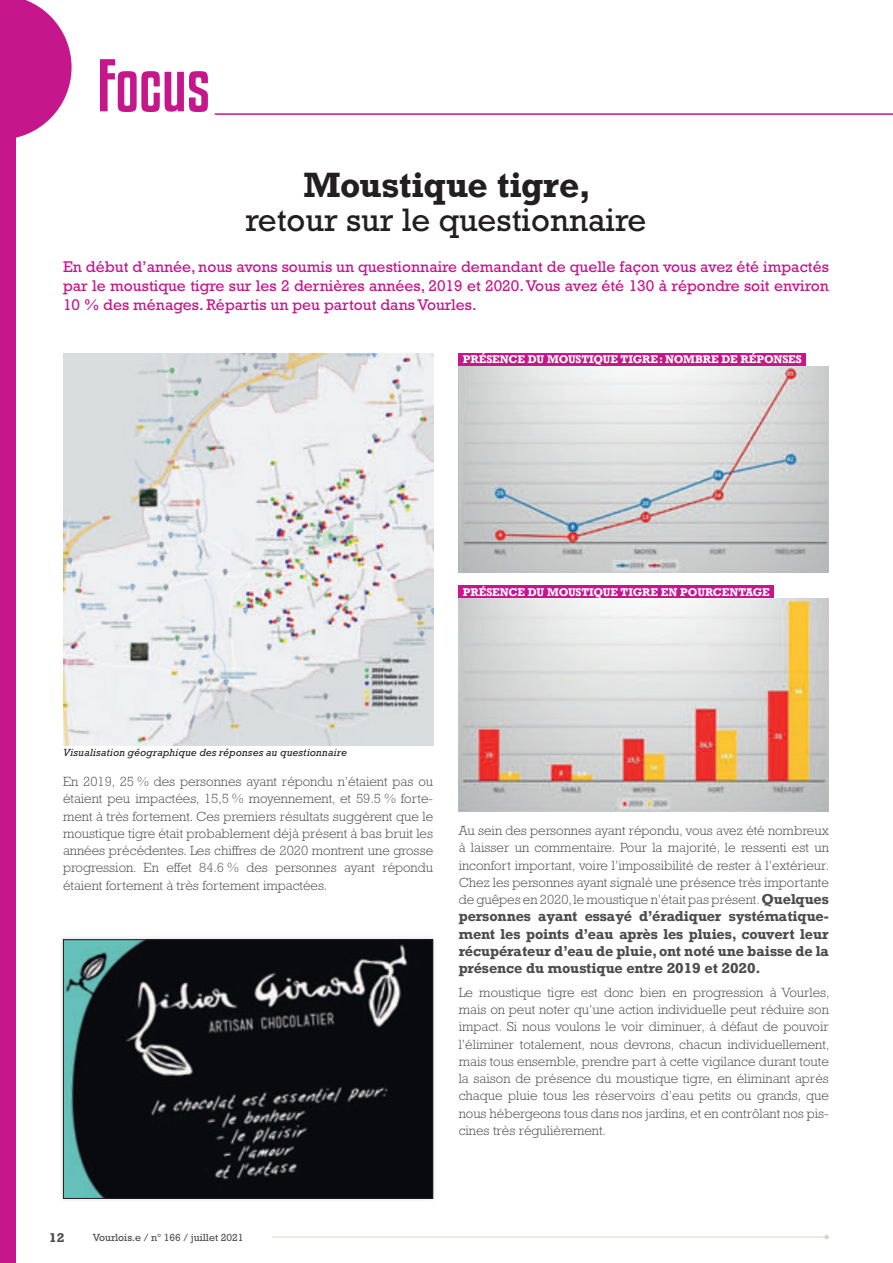
<style>
.page{position:relative;width:893px;height:1263px;background:#fff}
.page>*{position:absolute;margin:0;border:0;box-sizing:border-box;transform-origin:0 0}
.t1{font:66px "Kenyan Coffee Rg";color:#c5168c}
.t2{font:33px "Rockwell";color:#231f20}
.t3{font:700 33px "Rockwell";letter-spacing:-.01em;color:#231f20}
.t4{font:15.75px/18.9px "Rockwell";color:#c5168c;text-align:justify}
.t5{font:300 13.5px/17.2px "Rockwell";color:#4b4c4d;text-align:justify}
.t6{font:700 12px "Rockwell";color:#4b4c4d}
.t7{font:700 10.5px "Rockwell";letter-spacing:-.02em;color:#fff}
.t8{font:italic 10.5px "Rockwell";letter-spacing:.015em;color:#231f20}
.t9{font:10.5px "Rockwell";color:#4b4c4d}
.s1{font-weight:700}
</style>
<div class="page">
<div style="left:0;top:0;width:16px;height:1262px;background:#c5168c"></div>
<hr style="left:254px;top:1236px;width:572px;height:1px;background:#d8d4c4">
<svg style="left:824px;top:1235px;width:4px;height:4px"></svg>
<div style="left:93px;top:1232px;width:178px;height:9px;background:#fff"></div>
<img style="left:63px;top:353px;width:370px;height:392px">
<div style="left:458px;top:353px;width:348px;height:13px;background:#c5168c"></div>
<div style="left:458px;top:585px;width:316px;height:14px;background:#c5168c"></div>
<img style="left:458px;top:366px;width:370px;height:206px">
<img style="left:458px;top:599px;width:370px;height:212px">
<div style="left:58px;top:934px;width:379px;height:269px;background:#231f20;opacity:.15"></div>
<img style="left:65px;top:941px;width:366px;height:255px">
<div style="left:63px;top:939px;width:370px;height:259px;border:1px solid #231f20"></div>
<hr style="left:215px;top:113px;width:677px;height:2px;background:#c5168c">
<svg style="left:16px;top:0;width:56px;height:138px"></svg>
<h1 class="t1" style="left:97px;top:41px;width:114px">Focus</h1>
<h2 class="t3" style="left:303px;top:163px;width:289px">Moustique tigre,</h2>
<h2 class="t2" style="left:245px;top:201px;width:402px">retour sur le questionnaire</h2>
<p class="t4" style="left:63px;top:257px;width:767px">En début d’année, nous avons soumis un questionnaire demandant de quelle façon vous avez été impactés par le moustique tigre sur les 2 dernières années, 2019 et 2020. Vous avez été 130 à répondre soit environ 10 % des ménages. Répartis un peu partout dans Vourles.</p>
<p class="t7" style="left:463px;top:353px;width:340px">PRÉSENCE DU MOUSTIQUE TIGRE: NOMBRE DE RÉPONSES</p>
<p class="t7" style="left:463px;top:585px;width:308px">PRÉSENCE DU MOUSTIQUE TIGRE EN POURCENTAGE</p>
<p class="t8" style="left:63px;top:746px;width:285px">Visualisation géographique des réponses au questionnaire</p>
<p class="t5" style="left:63px;top:772px;width:371px">En 2019, 25 % des personnes ayant répondu n’étaient pas ou étaient peu impactées, 15,5 % moyennement, et 59.5 % forte&shy;ment à très fortement. Ces premiers résultats suggèrent que le moustique tigre était probablement déjà présent à bas bruit les années précédentes. Les chiffres de 2020 montrent une grosse progression. En effet 84.6 % des personnes ayant répondu étaient fortement à très fortement impactées.</p>
<p class="t5" style="left:458px;top:822px;width:372px">Au sein des personnes ayant répondu, vous avez été nombreux à laisser un commentaire. Pour la majorité, le ressenti est un inconfort important, voire l’impossibilité de rester à l’extérieur.<br>Chez les personnes ayant signalé une présence très importante de guêpes en 2020, le moustique n’était pas présent. <span class="s1">Quelques personnes ayant essayé d’éradiquer systématique&shy;ment les points d’eau après les pluies, couvert leur récupérateur d’eau de pluie, ont noté une baisse de la présence du moustique entre 2019 et 2020.</span></p>
<p class="t5" style="left:458px;top:983px;width:372px">Le moustique tigre est donc bien en progression à Vourles, mais on peut noter qu’une action individuelle peut réduire son impact. Si nous voulons le voir diminuer, à défaut de pouvoir l’éliminer totalement, nous devrons, chacun individuellement, mais tous ensemble, prendre part à cette vigilance durant toute la saison de présence du moustique tigre, en éliminant après chaque pluie tous les réservoirs d’eau petits ou grands, que nous hébergeons tous dans nos jardins, et en contrôlant nos pis&shy;cines très régulièrement.</p>
<p class="t6" style="left:49px;top:1229px;width:17px">12</p>
<p class="t9" style="left:93px;top:1231px;width:152px">Vourlois.e / n° 166 / juillet 2021</p>
</div>
